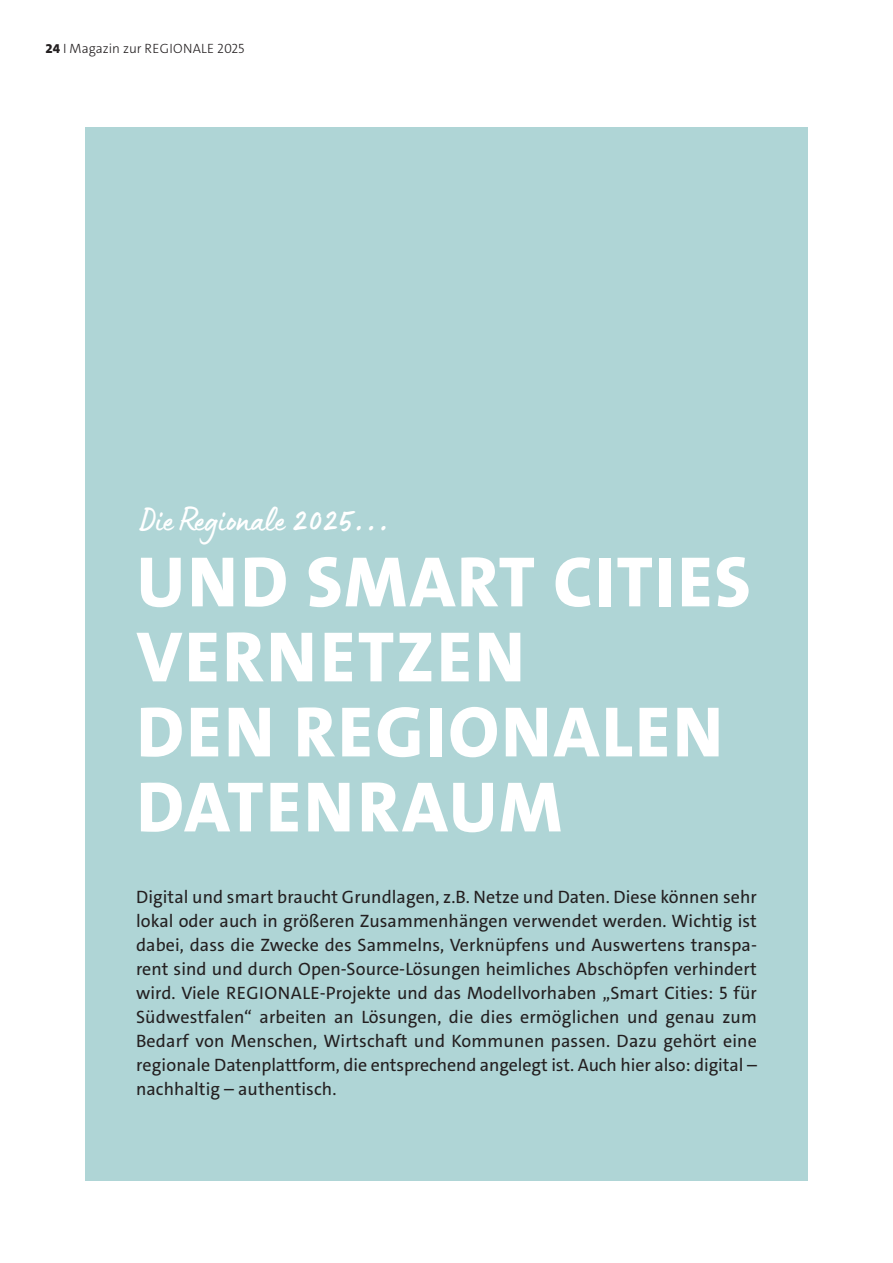
<style>
.page{position:relative;width:893px;height:1263px;background:#fff}
.page>*{position:absolute;margin:0;border:0;box-sizing:border-box;transform-origin:0 0}
.t1{font:800 72px/75px "The Sans B W8";letter-spacing:.035em;color:#fff}
.t2{font:36px "Lumios Marker";color:#fff}
.t3{font:18px/24px "The Sans";letter-spacing:-.005em;color:#231f20;text-align:justify}
.t4{font:300 13.5px "The Sans";color:#231f20}
.s1{font-family:"The Sans B W8";font-weight:800}
.s2{font-size:42px}
</style>
<div class="page">
<div style="left:85px;top:128px;width:723px;height:1053px;background:#afd5d6"></div>
<p class="t4" style="left:45px;top:39px;width:201px"><span class="s1">24</span> I Magazin zur REGIONALE 2025</p>
<h2 class="t2" style="left:140px;top:496px;width:251px">Die Regionale <span class="s2">2025...</span></h2>
<h1 class="t1" style="left:137px;top:545px;width:615px">UND SMART CITIES<br>VERNETZEN<br>DEN REGIONALEN<br>DATENRAUM</h1>
<p class="t3" style="left:136px;top:885px;width:622px">Digital und smart braucht Grundlagen, z.B. Netze und Daten. Diese können sehr lokal oder auch in größeren Zusammenhängen verwendet werden. Wichtig ist dabei, dass die Zwecke des Sammelns, Verknüpfens und Auswertens transpa&shy;rent sind und durch Open-Source-Lösungen heimliches Abschöpfen verhindert wird. Viele REGIONALE-Projekte und das Modellvorhaben „Smart Cities: 5 für Südwestfalen“ arbeiten an Lösungen, die dies ermöglichen und genau zum Bedarf von Menschen, Wirtschaft und Kommunen passen. Dazu gehört eine regionale Datenplattform, die entsprechend angelegt ist. Auch hier also: digital – nachhaltig – authentisch.</p>
</div>
